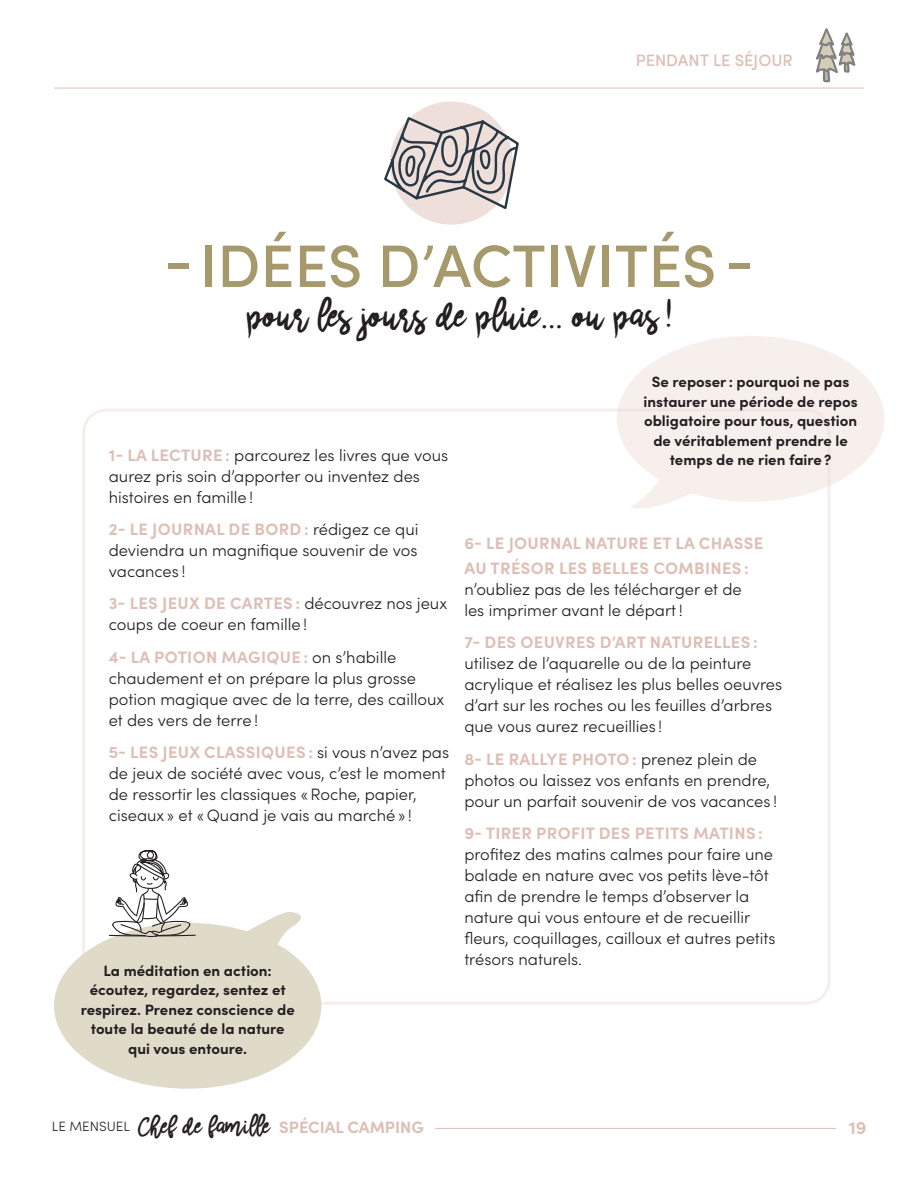
<style>
.page{position:relative;width:918px;height:1188px;background:#fff}
.page>*{position:absolute;margin:0;border:0;box-sizing:border-box;transform-origin:0 0}
.t1{font:500 60px "Sofia Pro";color:#a6996c}
.t2{font:34.5px "Scrivimi";color:#231f20}
.t3{font:700 18px "Sofia Pro";color:#debfb5}
.t4{font:700 16.65px/25.5px "Sofia Pro";letter-spacing:.02em;color:#debfb5}
.t5{font:300 16.5px/21px "Sofia Pro";color:#231f20}
.t6{font:700 16.5px "Sofia Pro";color:#debfb5}
.t7{font:500 16.5px "Sofia Pro";color:#debfb5}
.t8{font:700 15px/19.5px "Sofia Pro";color:#231f20;text-align:center}
.s1{font-family:"Sofia Pro";font-weight:300}
.s2{font-weight:700;font-size:16.65px;color:#debfb5}
.s3{font-weight:300;font-size:16.5px;color:#231f20}
.s4{font-weight:300;font-size:13.5px;color:#231f20}
.s5{font-family:"Scrivimi";font-weight:400;font-size:22.5px;color:#231f20}
</style>
<div class="page">
<hr style="left:435px;top:1128px;width:401px;height:1px;background:#debfb5">
<hr style="left:54px;top:88px;width:810px;height:1px;background:#debfb5">
<svg style="left:816px;top:28px;width:40px;height:55px"></svg>
<div style="left:390px;top:102px;width:123px;height:123px;background:#eedfda;border-radius:50%"></div>
<div style="left:617px;top:336px;width:267px;height:166px;background:#f6efec;border-radius:50%"></div>
<svg style="left:630px;top:472px;width:66px;height:36px"></svg>
<svg style="left:384px;top:115px;width:135px;height:96px"></svg>
<div style="left:54px;top:923px;width:267px;height:166px;background:#e0dac9;border-radius:50%"></div>
<svg style="left:243px;top:912px;width:58px;height:48px"></svg>
<svg style="left:109px;top:850px;width:87px;height:87px"></svg>
<p class="t7" style="left:636px;top:48px;width:159px">PENDANT LE SÉJOUR</p>
<p class="t1" style="left:164px;top:221px;width:592px">-IDÉES D’ACTIVITÉS -</p>
<p class="t2" style="left:248px;top:290px;width:424px">pour les jours de pluie<span class="s1">…</span> ou pas!</p>
<p class="t8" style="left:643px;top:371px;width:216px">Se reposer : pourquoi ne pas instaurer une période de repos obligatoire pour tous, question de véritablement prendre le temps de ne rien faire ?</p>
<p class="t5" style="left:109px;top:444px;width:341px"><span class="s2">1- LA LECTURE :</span> parcourez les livres que vous aurez pris soin d’apporter ou inventez des histoires en famille !</p>
<p class="t4" style="left:109px;top:515px;width:311px">2- LE JOURNAL DE BORD : <span class="s3">rédigez ce qui</span></p>
<p class="t5" style="left:109px;top:539px;width:310px">deviendra un magnifique souvenir de vos vacances !</p>
<p class="t4" style="left:109px;top:590px;width:340px">3- LES JEUX DE CARTES : <span class="s3">découvrez nos jeux</span></p>
<p class="t5" style="left:109px;top:613px;width:200px">coups de coeur en famille !</p>
<p class="t4" style="left:109px;top:643px;width:289px">4- LA POTION MAGIQUE : <span class="s3">on s’habille</span></p>
<p class="t5" style="left:109px;top:666px;width:337px">chaudement et on prépare la plus grosse potion magique avec de la terre, des cailloux et des vers de terre !</p>
<p class="t4" style="left:109px;top:738px;width:342px">5- LES JEUX CLASSIQUES : <span class="s3">si vous n’avez pas</span></p>
<p class="t5" style="left:109px;top:762px;width:339px">de jeux de société avec vous, c’est le moment de ressortir les classiques « Roche, papier, ciseaux » et « Quand je vais au marché » !</p>
<p class="t4" style="left:464px;top:529px;width:300px">6- LE JOURNAL NATURE ET LA CHASSE<br>AU TRÉSOR LES BELLES COMBINES :</p>
<p class="t5" style="left:464px;top:578px;width:279px">n’oubliez pas de les télécharger et de les imprimer avant le départ !</p>
<p class="t4" style="left:464px;top:628px;width:295px">7- DES OEUVRES D’ART NATURELLES :</p>
<p class="t5" style="left:464px;top:652px;width:319px">utilisez de l’aquarelle ou de la peinture acrylique et réalisez les plus belles oeuvres d’art sur les roches ou les feuilles d’arbres que vous aurez recueillies !</p>
<p class="t4" style="left:464px;top:745px;width:294px">8- LE RALLYE PHOTO : <span class="s3">prenez plein de</span></p>
<p class="t5" style="left:464px;top:768px;width:314px">photos ou laissez vos enfants en prendre, pour un parfait souvenir de vos vacances !</p>
<p class="t4" style="left:464px;top:819px;width:300px">9- TIRER PROFIT DES PETITS MATINS :</p>
<p class="t5" style="left:464px;top:843px;width:313px">profitez des matins calmes pour faire une balade en nature avec vos petits lève-tôt afin de prendre le temps d’observer la nature qui vous entoure et de recueillir fleurs, coquillages, cailloux et autres petits trésors naturels.</p>
<p class="t8" style="left:81px;top:960px;width:216px">La méditation en action: écoutez, regardez, sentez et respirez. Prenez conscience de toute la beauté de la nature qui vous entoure.</p>
<p class="t6" style="left:52px;top:1114px;width:374px"><span class="s4">LE MENSUEL</span> <span class="s5">Chef de famille</span> SPÉCIAL CAMPING</p>
<p class="t3" style="left:849px;top:1114px;width:19px">19</p>
</div>
